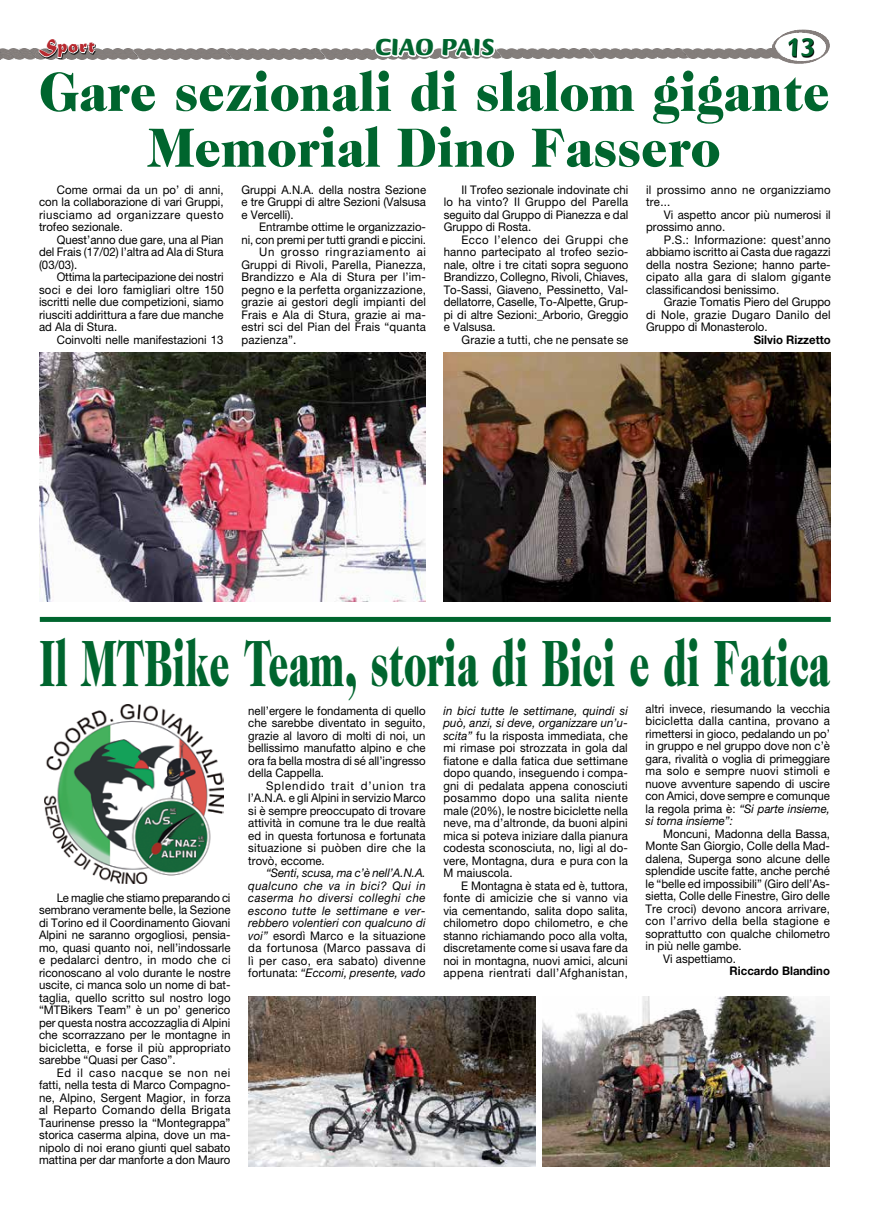
<style>
.page{position:relative;width:869px;height:1205px;background:#fff}
.page>*{position:absolute;margin:0;border:0;box-sizing:border-box;transform-origin:0 0}
.t1{font:900 66.25px "Caslon 224 Std";color:#00652e;scale:.59 1}
.t2{font:900 55.75px/55.8px "Caslon 224 Std";color:#00652e;text-align:center;scale:.92 1}
.t3{font:700 27.5px "Briem Script Std";color:#00652e}
.t4{font:900 25px "Briem Script Std";color:#00652e}
.t5{font:20px "Matura MT Script Capitals";letter-spacing:.05em;color:#b8292f}
.t6{font:11.88px/12.5px "Helvetica Neue LT Std";color:#000;text-align:justify;scale:.96 1}
.t7{font:11.88px/12.5px "Helvetica Neue LT Std";letter-spacing:.02em;color:#000;scale:.96 1}
.t8{font:italic 11.88px/12.5px "Helvetica Neue LT Std";letter-spacing:.01em;color:#000;text-align:justify;scale:.96 1}
.t9{font:700 11.88px "Helvetica Neue LT Std";color:#000;scale:.96 1}
.t10{font:11.88px "Helvetica Neue LT Std";letter-spacing:.025em;color:#000;scale:.96 1}
.t11{font:11.88px "Helvetica Neue LT Std";letter-spacing:.065em;color:#000;scale:.96 1}
.s1{font-style:normal}
.s2{font-style:italic}
</style>
<div class="page">
<img style="left:96px;top:49px;width:36px;height:10px">
<img style="left:132px;top:49px;width:94px;height:10px">
<img style="left:226px;top:49px;width:93px;height:10px">
<img style="left:319px;top:49px;width:54px;height:10px">
<img style="left:496px;top:49px;width:92px;height:10px">
<img style="left:588px;top:49px;width:93px;height:10px">
<img style="left:681px;top:49px;width:90px;height:10px">
<img style="left:1px;top:49px;width:37px;height:10px">
<svg style="left:38px;top:39px;width:58px;height:21px"></svg>
<svg style="left:771px;top:30px;width:58px;height:34px"></svg>
<svg style="left:788px;top:39px;width:26px;height:18px"></svg>
<img style="left:443px;top:353px;width:387px;height:249px">
<img style="left:39px;top:353px;width:386px;height:249px">
<img style="left:248px;top:996px;width:287px;height:170px">
<img style="left:542px;top:996px;width:287px;height:170px">
<img style="left:45px;top:704px;width:178px;height:180px">
<div style="left:40px;top:617px;width:790px;height:5px;background:#00652e"></div>
<svg style="left:373px;top:48px;width:123px;height:11px"></svg>
<h3 class="t5" style="left:39px;top:34px;width:57px">Sport</h3>
<h3 class="t3" style="left:785px;top:32px;width:31px">13</h3>
<h3 class="t4" style="left:375px;top:33px;width:121px">CIAO PAIS</h3>
<h2 class="t2" style="left:39px;top:64px;width:860px">Gare sezionali di slalom gigante<br>Memorial Dino Fassero</h2>
<p class="t6" style="left:39px;top:183px;width:194px;text-indent:18px">Come ormai da un po’ di anni, con la collaborazione di vari Gruppi, riusciamo ad organizzare questo trofeo sezionale.</p>
<p class="t6" style="left:39px;top:233px;width:194px;text-indent:18px">Quest’anno due gare, una al Pian del Frais (17/02) l’altra ad Ala di Stura (03/03).</p>
<p class="t6" style="left:39px;top:271px;width:194px;text-indent:18px">Ottima la partecipazione dei nostri soci e dei loro famigliari oltre 150 iscritti nelle due competizioni, siamo riusciti addirittura a fare due manche ad Ala di Stura.</p>
<p class="t6" style="left:57px;top:333px;width:175px">Coinvolti nelle manifestazioni 13</p>
<p class="t6" style="left:241px;top:183px;width:194px">Gruppi A.N.A. della nostra Sezione e tre Gruppi di altre Sezioni (Valsusa e Vercelli).</p>
<p class="t6" style="left:259px;top:221px;width:175px">Entrambe ottime le organizzazio-</p>
<p class="t6" style="left:241px;top:233px;width:194px">ni, con premi per tutti grandi e piccini.</p>
<p class="t11" style="left:259px;top:245px;width:175px">Un grosso ringraziamento ai</p>
<p class="t7" style="left:241px;top:258px;width:194px">Gruppi di Rivoli, Parella, Pianezza,</p>
<p class="t7" style="left:241px;top:270px;width:194px">Brandizzo e Ala di Stura per l’im-</p>
<p class="t7" style="left:241px;top:283px;width:194px">pegno e la perfetta organizzazione,</p>
<p class="t7" style="left:241px;top:295px;width:194px">grazie ai gestori degli impianti del</p>
<p class="t7" style="left:241px;top:308px;width:194px">Frais e Ala di Stura, grazie ai ma-</p>
<p class="t7" style="left:241px;top:320px;width:194px">estri sci del Pian del Frais “quanta</p>
<p class="t7" style="left:241px;top:333px;width:59px">pazienza”.</p>
<p class="t6" style="left:443px;top:183px;width:194px;text-indent:18px">Il Trofeo sezionale indovinate chi lo ha vinto? Il Gruppo del Parella seguito dal Gruppo di Pianezza e dal Gruppo di Rosta.</p>
<p class="t6" style="left:443px;top:233px;width:194px;text-indent:18px">Ecco l’elenco dei Gruppi che hanno partecipato al trofeo sezio&shy;nale, oltre i tre citati sopra seguono Brandizzo, Collegno, Rivoli, Chiaves, To-Sassi, Giaveno, Pessinetto, Val&shy;dellatorre, Caselle, To-Alpette, Grup&shy;pi di altre Sezioni:_Arborio, Greggio e Valsusa.</p>
<p class="t7" style="left:461px;top:333px;width:175px">Grazie a tutti, che ne pensate se</p>
<p class="t7" style="left:645px;top:183px;width:194px">il prossimo anno ne organizziamo tre...</p>
<p class="t6" style="left:645px;top:208px;width:194px;text-indent:18px">Vi aspetto ancor più numerosi il prossimo anno.</p>
<p class="t6" style="left:645px;top:233px;width:194px;text-indent:18px">P.S.: Informazione: quest’anno abbiamo iscritto ai Casta due ragazzi della nostra Sezione; hanno parte&shy;cipato alla gara di slalom gigante classificandosi benissimo.</p>
<p class="t6" style="left:645px;top:295px;width:194px;text-indent:18px">Grazie Tomatis Piero del Gruppo di Nole, grazie Dugaro Danilo del Gruppo di Monasterolo.</p>
<p class="t9" style="left:753px;top:332px;width:82px">Silvio Rizzetto</p>
<h1 class="t1" style="left:39px;top:624px;width:1340px">Il MTBike Team, storia di Bici e di Fatica</h1>
<p class="t6" style="left:248px;top:704px;width:186px">nell’ergere le fondamenta di quello che sarebbe diventato in seguito, grazie al lavoro di molti di noi, un bellissimo manufatto alpino e che ora fa bella mostra di sé all’ingresso della Cappella.</p>
<p class="t6" style="left:248px;top:779px;width:186px;text-indent:18px">Splendido trait d’union tra l’A.N.A. e gli Alpini in servizio Marco si è sempre preoccupato di trovare attività in comune tra le due realtà ed in questa fortunosa e fortunata situazione si puòben dire che la trovò, eccome.</p>
<p class="t8" style="left:248px;top:866px;width:186px;text-indent:18px">“Senti, scusa, ma c’è nell’A.N.A. qualcuno che va in bici? Qui in caserma ho diversi colleghi che escono tutte le settimane e ver&shy;rebbero volentieri con qualcuno di voi” <span class="s1">esordì Marco e la situazione da fortunosa (Marco passava di lì per caso, era sabato) divenne fortunata:</span> “Eccomi, presente, vado</p>
<p class="t6" style="left:645px;top:702px;width:194px">altri invece, riesumando la vecchia bicicletta dalla cantina, provano a rimettersi in gioco, pedalando un po’ in gruppo e nel gruppo dove non c’è gara, rivalità o voglia di primeggiare ma solo e sempre nuovi stimoli e nuove avventure sapendo di uscire con Amici, dove sempre e comunque la regola prima è: <span class="s2">“Si parte insieme, si torna insieme”:</span></p>
<p class="t6" style="left:663px;top:827px;width:175px">Moncuni, Madonna della Bassa,</p>
<p class="t6" style="left:645px;top:839px;width:193px">Monte San Giorgio, Colle della Mad-</p>
<p class="t6" style="left:645px;top:852px;width:193px">dalena, Superga sono alcune delle</p>
<p class="t6" style="left:645px;top:864px;width:193px">splendide uscite fatte, anche perché</p>
<p class="t6" style="left:645px;top:877px;width:193px">le “belle ed impossibili” (Giro dell’As-</p>
<p class="t6" style="left:645px;top:889px;width:193px">sietta, Colle delle Finestre, Giro delle</p>
<p class="t6" style="left:645px;top:902px;width:193px">Tre croci) devono ancora arrivare,</p>
<p class="t10" style="left:645px;top:914px;width:194px">con l’arrivo della bella stagione e</p>
<p class="t6" style="left:645px;top:927px;width:194px">soprattutto con qualche chilometro</p>
<p class="t6" style="left:645px;top:939px;width:102px">in più nelle gambe.</p>
<p class="t6" style="left:663px;top:952px;width:77px">Vi aspettiamo.</p>
<p class="t9" style="left:729px;top:963px;width:106px">Riccardo Blandino</p>
<p class="t6" style="left:443px;top:704px;width:194px"><span class="s2">in bici tutte le settimane, quindi si può, anzi, si deve, organizzare un’u&shy;scita”</span> fu la risposta immediata, che mi rimase poi strozzata in gola dal fiatone e dalla fatica due settimane dopo quando, inseguendo i compa&shy;gni di pedalata appena conosciuti posammo dopo una salita niente male (20%), le nostre biciclette nella neve, ma d’altronde, da buoni alpini mica si poteva iniziare dalla pianura codesta sconosciuta, no, ligi al do&shy;vere, Montagna, dura e pura con la M maiuscola.</p>
<p class="t6" style="left:443px;top:879px;width:194px;text-indent:18px">E Montagna è stata ed è, tuttora, fonte di amicizie che si vanno via via cementando, salita dopo salita, chilometro dopo chilometro, e che stanno richiamando poco alla volta, discretamente come si usava fare da noi in montagna, nuovi amici, alcuni appena rientrati dall’Afghanistan,</p>
<p class="t6" style="left:39px;top:891px;width:201px;text-indent:18px">Le maglie che stiamo preparando ci sembrano veramente belle, la Sezione di Torino ed il Coordinamento Giovani Alpini ne saranno orgogliosi, pensia&shy;mo, quasi quanto noi, nell’indossarle e pedalarci dentro, in modo che ci riconoscano al volo durante le nostre uscite, ci manca solo un nome di bat&shy;taglia, quello scritto sul nostro logo “MTBikers Team” è un po’ generico per questa nostra accozzaglia di Alpini che scorrazzano per le montagne in bicicletta, e forse il più appropriato sarebbe “Quasi per Caso”.</p>
<p class="t6" style="left:39px;top:1066px;width:201px;text-indent:18px">Ed il caso nacque se non nei fatti, nella testa di Marco Compagno&shy;ne, Alpino, Sergent Magior, in forza al Reparto Comando della Brigata Taurinense presso la “Montegrappa” storica caserma alpina, dove un ma&shy;nipolo di noi erano giunti quel sabato mattina per dar manforte a don Mauro</p>
</div>
